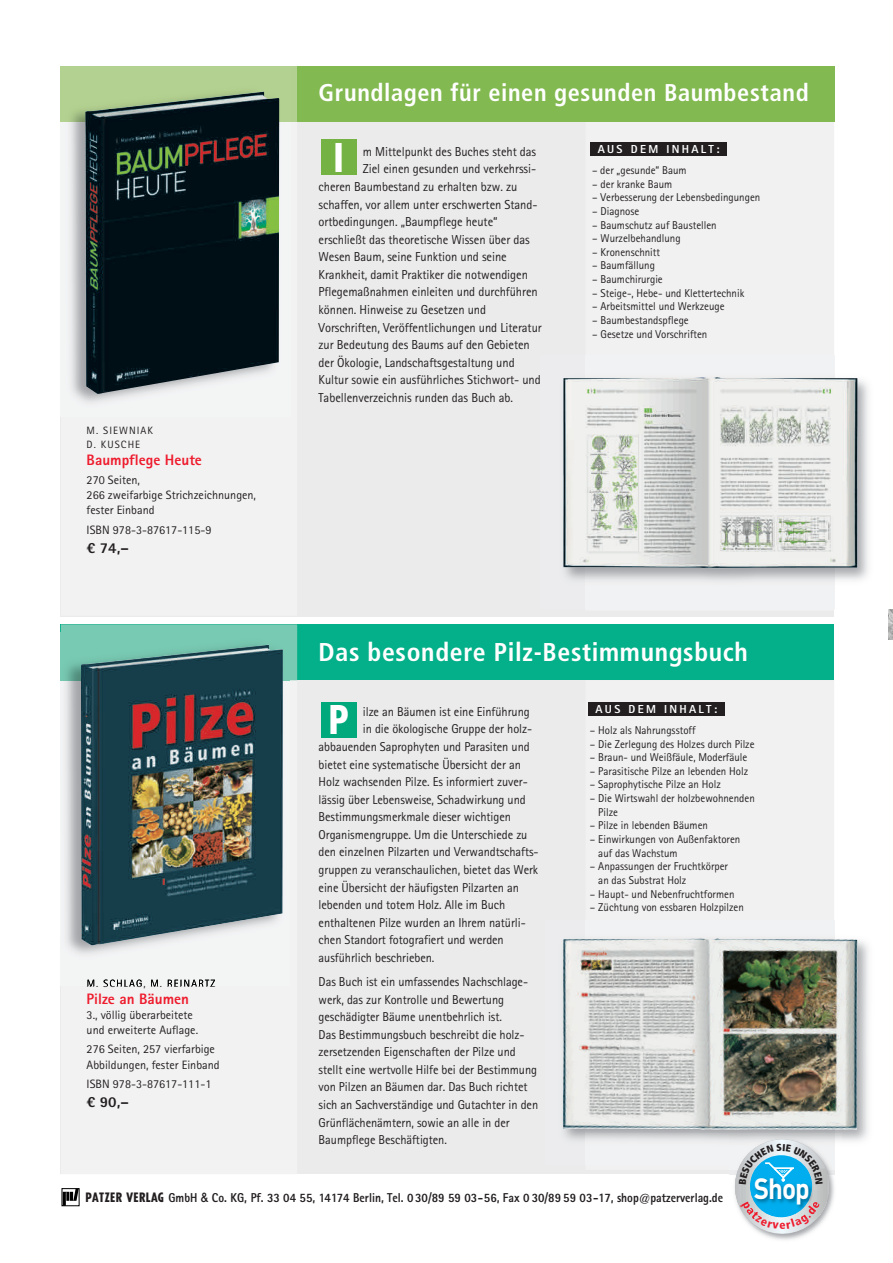
<style>
.page{position:relative;width:893px;height:1263px;background:#fff}
.page>*{position:absolute;margin:0;border:0;box-sizing:border-box;transform-origin:0 0}
.t1{font:41.55px "Frutiger Black Cn+KDNQLH";color:#fff;scale:.9 1}
.t2{font:28.95px "DIN Bold+LHYECX";color:#fff;scale:.9 1}
.t3{font:25.8px "Frutiger Bold Cn+SCCFYK";letter-spacing:.025em;color:#fff}
.t4{font:24.3px "Frutiger Bold Cn+SCCFYK";letter-spacing:.025em;color:#fff}
.t5{font:15.15px "Agfa Rotis Sans Serif Extra Bold+FEJDZK";color:#ee1b2d}
.t6{font:15.15px "Agfa Rotis Sans Serif Extra Bold+FEJDZK";color:#231f20}
.t7{font:13.05px "Agfa Rotis Sans Serif+FOZEPD";letter-spacing:-.005em;color:#231f20;scale:.96 1}
.t8{font:12.9px/17.5px "Agfa Rotis Sans Serif+FOZEPD";letter-spacing:-.005em;color:#231f20;scale:.96 1}
.t9{font:12.9px "Agfa Rotis Sans Serif Extra Bold+FEJDZK";color:#231f20;scale:.9 1}
.t10{font:12.15px/15.1px "Agfa Rotis Sans Serif+FOZEPD";color:#231f20}
.t11{font:11.55px "Agfa Rotis Sans Serif Extra Bold+FEJDZK";letter-spacing:.195em;color:#fff}
.t12{font:11.4px/13.6px "Agfa Rotis Sans Serif+FOZEPD";color:#231f20;scale:.96 1}
.t13{font:10.65px/13.6px "Agfa Rotis Sans Serif+FOZEPD";letter-spacing:.1em;color:#231f20}
.t14{font:10.05px "Helvetica+OXSSFN";color:#fff}
.s1{font-family:"Tempo Heavy Condensed+DXNLOR"}
.s2{font-family:"Helvetica Neue Medium+WVFWAV"}
</style>
<div class="page">
<img style="left:888px;top:609px;width:5px;height:30px">
<div style="left:61px;top:67px;width:773px;height:550px;background:#ebebeb"></div>
<div style="left:321px;top:140px;width:36px;height:35px;background:#74b343"></div>
<img style="left:842px;top:378px;width:27px;height:202px">
<img style="left:565px;top:355px;width:277px;height:253px">
<img style="left:563px;top:377px;width:294px;height:191px">
<div style="left:590px;top:142px;width:137px;height:14px;background:#231f20"></div>
<div style="left:61px;top:66px;width:773px;height:56px;background:#82b950"></div>
<div style="left:291px;top:66px;width:6px;height:56px;background:#b2d191"></div>
<img style="left:61px;top:67px;width:230px;height:334px">
<img style="left:61px;top:66px;width:230px;height:1px">
<img style="left:85px;top:92px;width:194px;height:302px">
<div style="left:61px;top:624px;width:773px;height:550px;background:#ebebeb"></div>
<div style="left:321px;top:702px;width:36px;height:35px;background:#00a97c"></div>
<img style="left:834px;top:939px;width:35px;height:202px">
<img style="left:834px;top:920px;width:8px;height:20px">
<img style="left:562px;top:939px;width:23px;height:201px">
<img style="left:585px;top:938px;width:249px;height:195px">
<img style="left:607px;top:940px;width:251px;height:190px">
<div style="left:587px;top:702px;width:137px;height:14px;background:#231f20"></div>
<div style="left:61px;top:624px;width:773px;height:56px;background:#04b089"></div>
<svg style="left:61px;top:624px;width:236px;height:56px;background:#73c8b0"></svg>
<img style="left:60px;top:632px;width:229px;height:353px">
<img style="left:88px;top:979px;width:127px;height:6px">
<img style="left:81px;top:645px;width:202px;height:300px">
<svg style="left:64px;top:1190px;width:13px;height:14px"></svg>
<div style="left:62px;top:1188px;width:17px;height:18px;border:1px solid #000"></div>
<svg style="left:735px;top:1139px;width:106px;height:95px"></svg>
<h3 class="t4" style="left:319px;top:78px;width:491px">Grundlagen für einen gesunden Baumbestand</h3>
<p class="t13" style="left:87px;top:424px;width:68px">M. SIEWNIAK<br>D. KUSCHE</p>
<p class="t5" style="left:87px;top:450px;width:117px">Baumpflege Heute</p>
<p class="t10" style="left:87px;top:472px;width:171px">270 Seiten,<br>266 zweifarbige Strichzeichnungen, fester Einband</p>
<p class="t10" style="left:87px;top:522px;width:126px">ISBN 978-3-87617-115-9</p>
<p class="t6" style="left:87px;top:538px;width:44px">€ 74,–</p>
<p class="t13" style="left:87px;top:976px;width:130px">M. SCHLAG, M. REINARTZ</p>
<p class="t5" style="left:87px;top:989px;width:104px">Pilze an Bäumen</p>
<p class="t10" style="left:87px;top:1007px;width:113px">3., völlig überarbeitete und erweiterte Auflage.</p>
<p class="t10" style="left:87px;top:1042px;width:135px">276 Seiten, 257 vierfarbige<br>Abbildungen, fester Einband</p>
<p class="t10" style="left:87px;top:1076px;width:126px">ISBN 978-3-87617-111-1</p>
<p class="t6" style="left:87px;top:1093px;width:44px">€ 90,–</p>
<h1 class="t1" style="left:333px;top:132px;width:14px">I</h1>
<p class="t7" style="left:363px;top:144px;width:182px">m Mittelpunkt des Buches steht das</p>
<p class="t7" style="left:363px;top:161px;width:182px">Ziel einen gesunden und verkehrssi-</p>
<p class="t7" style="left:319px;top:179px;width:208px">cheren Baumbestand zu erhalten bzw. zu</p>
<p class="t7" style="left:319px;top:196px;width:229px">schaffen, vor allem unter erschwerten Stand-</p>
<p class="t7" style="left:319px;top:214px;width:188px">ortbedingungen. „Baumpflege heute“</p>
<p class="t7" style="left:319px;top:232px;width:221px">erschließt das theoretische Wissen über das</p>
<p class="t7" style="left:319px;top:249px;width:197px">Wesen Baum, seine Funktion und seine</p>
<p class="t7" style="left:319px;top:267px;width:219px">Krankheit, damit Praktiker die notwendigen</p>
<p class="t7" style="left:319px;top:284px;width:230px">Pflegemaßnahmen einleiten und durchführen</p>
<p class="t7" style="left:319px;top:302px;width:176px">können. Hinweise zu Gesetzen und</p>
<p class="t7" style="left:319px;top:319px;width:234px">Vorschriften, Veröffentlichungen und Literatur</p>
<p class="t7" style="left:319px;top:337px;width:222px">zur Bedeutung des Baums auf den Gebieten</p>
<p class="t7" style="left:319px;top:355px;width:206px">der Ökologie, Landschaftsgestaltung und</p>
<p class="t7" style="left:319px;top:372px;width:233px">Kultur sowie ein ausführliches Stichwort- und</p>
<p class="t7" style="left:319px;top:390px;width:204px">Tabellenverzeichnis runden das Buch ab.</p>
<p class="t11" style="left:598px;top:142px;width:123px">AUS DEM INHALT:</p>
<p class="t12" style="left:592px;top:163px;width:100px">– der „gesunde“ Baum</p>
<p class="t12" style="left:592px;top:177px;width:85px">– der kranke Baum</p>
<p class="t12" style="left:592px;top:190px;width:177px">– Verbesserung der Lebensbedingungen</p>
<p class="t12" style="left:592px;top:204px;width:51px">– Diagnose</p>
<p class="t12" style="left:592px;top:218px;width:131px">– Baumschutz auf Baustellen</p>
<p class="t12" style="left:592px;top:231px;width:94px">– Wurzelbehandlung</p>
<p class="t12" style="left:592px;top:245px;width:72px">– Kronenschnitt</p>
<p class="t12" style="left:592px;top:259px;width:67px">– Baumfällung</p>
<p class="t12" style="left:592px;top:272px;width:75px">– Baumchirurgie</p>
<p class="t12" style="left:592px;top:286px;width:160px">– Steige-, Hebe- und Klettertechnik</p>
<p class="t12" style="left:592px;top:300px;width:140px">– Arbeitsmittel und Werkzeuge</p>
<p class="t12" style="left:592px;top:313px;width:102px">– Baumbestandspflege</p>
<p class="t12" style="left:592px;top:327px;width:122px">– Gesetze und Vorschriften</p>
<h3 class="t3" style="left:319px;top:637px;width:431px">Das besondere Pilz-Bestimmungsbuch</h3>
<h1 class="t1" style="left:328px;top:694px;width:25px">P</h1>
<p class="t8" style="left:363px;top:703px;width:175px">ilze an Bäumen ist eine Einführung</p>
<p class="t8" style="left:363px;top:720px;width:178px">in die ökologische Gruppe der holz-</p>
<p class="t8" style="left:319px;top:738px;width:221px">abbauenden Saprophyten und Parasiten und</p>
<p class="t8" style="left:319px;top:755px;width:212px">bietet eine systematische Übersicht der an</p>
<p class="t8" style="left:319px;top:773px;width:219px">Holz wachsenden Pilze. Es informiert zuver-</p>
<p class="t8" style="left:319px;top:790px;width:217px">lässig über Lebensweise, Schadwirkung und</p>
<p class="t8" style="left:319px;top:808px;width:202px">Bestimmungsmerkmale dieser wichtigen</p>
<p class="t8" style="left:319px;top:826px;width:219px">Organismengruppe. Um die Unterschiede zu</p>
<p class="t8" style="left:319px;top:843px;width:231px">den einzelnen Pilzarten und Verwandtschafts-</p>
<p class="t8" style="left:319px;top:861px;width:230px">gruppen zu veranschaulichen, bietet das Werk</p>
<p class="t8" style="left:319px;top:878px;width:210px">eine Übersicht der häufigsten Pilzarten an</p>
<p class="t8" style="left:319px;top:896px;width:196px">lebenden und totem Holz. Alle im Buch</p>
<p class="t8" style="left:319px;top:913px;width:217px">enthaltenen Pilze wurden an Ihrem natürli-</p>
<p class="t8" style="left:319px;top:931px;width:194px">chen Standort fotografiert und werden</p>
<p class="t8" style="left:319px;top:949px;width:122px">ausführlich beschrieben.</p>
<p class="t8" style="left:319px;top:973px;width:230px">Das Buch ist ein umfassendes Nachschlage&shy;werk, das zur Kontrolle und Bewertung geschädigter Bäume unentbehrlich ist.<br>Das Bestimmungsbuch beschreibt die holz&shy;zersetzenden Eigenschaften der Pilze und stellt eine wertvolle Hilfe bei der Bestimmung von Pilzen an Bäumen dar. Das Buch richtet sich an Sachverständige und Gutachter in den Grünflächenämtern, sowie an alle in der Baumpflege Beschäftigten.</p>
<p class="t11" style="left:595px;top:702px;width:123px">AUS DEM INHALT:</p>
<p class="t12" style="left:590px;top:723px;width:112px">– Holz als Nahrungsstoff</p>
<p class="t12" style="left:590px;top:737px;width:173px">– Die Zerlegung des Holzes durch Pilze</p>
<p class="t12" style="left:590px;top:750px;width:166px">– Braun- und Weißfäule, Moderfäule</p>
<p class="t12" style="left:590px;top:764px;width:166px">– Parasitische Pilze an lebenden Holz</p>
<p class="t12" style="left:590px;top:778px;width:138px">– Saprophytische Pilze an Holz</p>
<p class="t12" style="left:598px;top:791px;width:164px;text-indent:-9px">– Die Wirtswahl der holzbewohnenden<br>Pilze</p>
<p class="t12" style="left:590px;top:818px;width:125px">– Pilze in lebenden Bäumen</p>
<p class="t12" style="left:598px;top:832px;width:149px;text-indent:-9px">– Einwirkungen von Außenfaktoren auf das Wachstum</p>
<p class="t12" style="left:598px;top:859px;width:137px;text-indent:-9px">– Anpassungen der Fruchtkörper an das Substrat Holz</p>
<p class="t12" style="left:590px;top:887px;width:152px">– Haupt- und Nebenfruchtformen</p>
<p class="t12" style="left:590px;top:900px;width:162px">– Züchtung von essbaren Holzpilzen</p>
<p class="t14" style="left:778px;top:1162px;width:11px">..........</p>
<p class="t9" style="left:86px;top:1190px;width:710px"><span class="s1">PATZER VERLAG</span> GmbH <span class="s2">&amp;</span> Co. KG, Pf. 33 04 55, 14174 Berlin, Tel. 0 30/89 59 03-56, Fax 0 30/89 59 03-17, shop@patzerverlag.de</p>
<h2 class="t2" style="left:754px;top:1169px;width:63px">Shop</h2>
</div>
